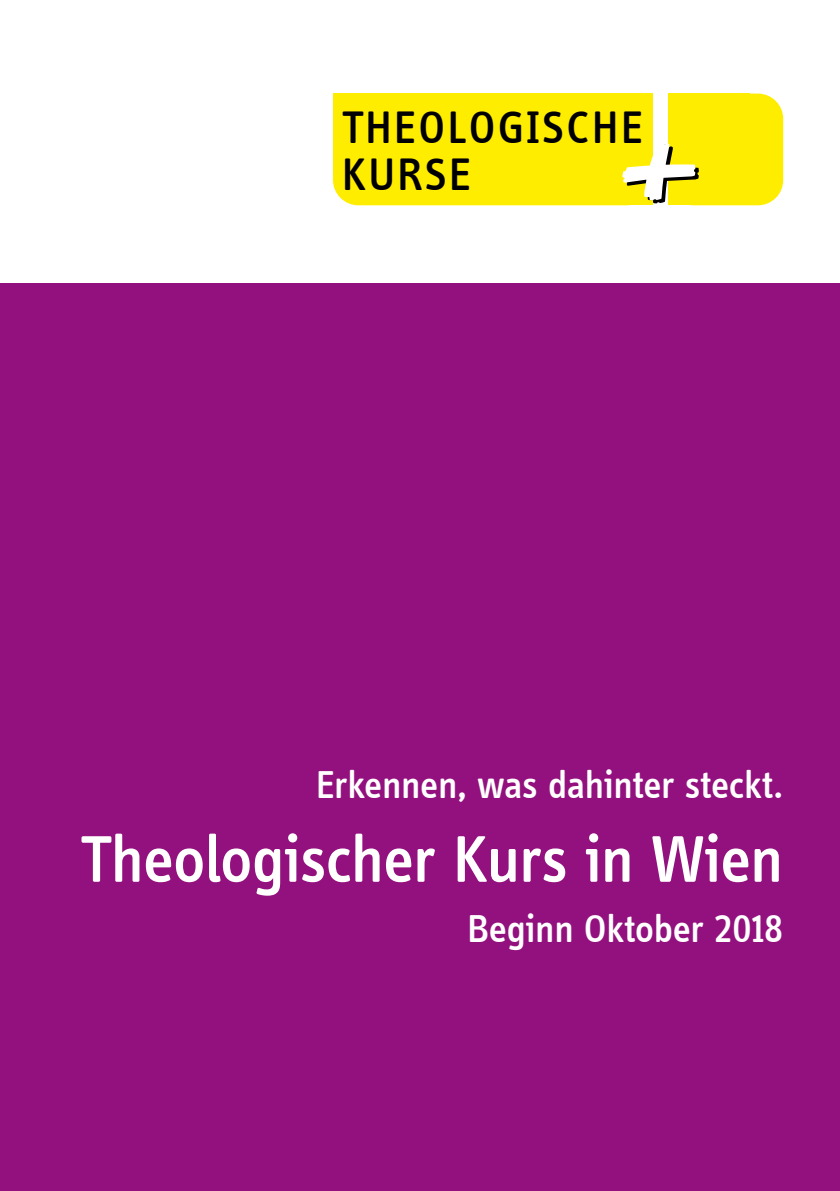
<style>
.page{position:relative;width:840px;height:1191px;background:#fff}
.page>*{position:absolute;margin:0;border:0;box-sizing:border-box;transform-origin:0 0}
.t1{font:500 68px "Info Disp";letter-spacing:-.01em;color:#fff}
.t2{font:500 47px/46.8px "Info Disp";letter-spacing:.06em;color:#000}
.t3{font:500 40px "Info Disp";letter-spacing:-.005em;color:#fff}
</style>
<div class="page">
<div style="left:0;top:283px;width:839px;height:908px;background:#93117e"></div>
<div style="left:333px;top:94px;width:317px;height:111px;background:#ffed00;border-radius:25px"></div>
<div style="left:668px;top:94px;width:114px;height:111px;background:#ffed00;border-radius:25px"></div>
<div style="left:668px;top:94px;width:81px;height:111px;background:#ffed00"></div>
<svg style="left:622px;top:142px;width:77px;height:62px"></svg>
<p class="t2" style="left:342px;top:104px;width:302px">THEOLOGISCHE<br>KURSE</p>
<p class="t3" style="left:316px;top:762px;width:468px">Erkennen, was dahinter steckt.</p>
<h1 class="t1" style="left:80px;top:821px;width:703px">Theologischer Kurs in Wien</h1>
<p class="t3" style="left:467px;top:906px;width:317px">Beginn Oktober 2018</p>
</div>
